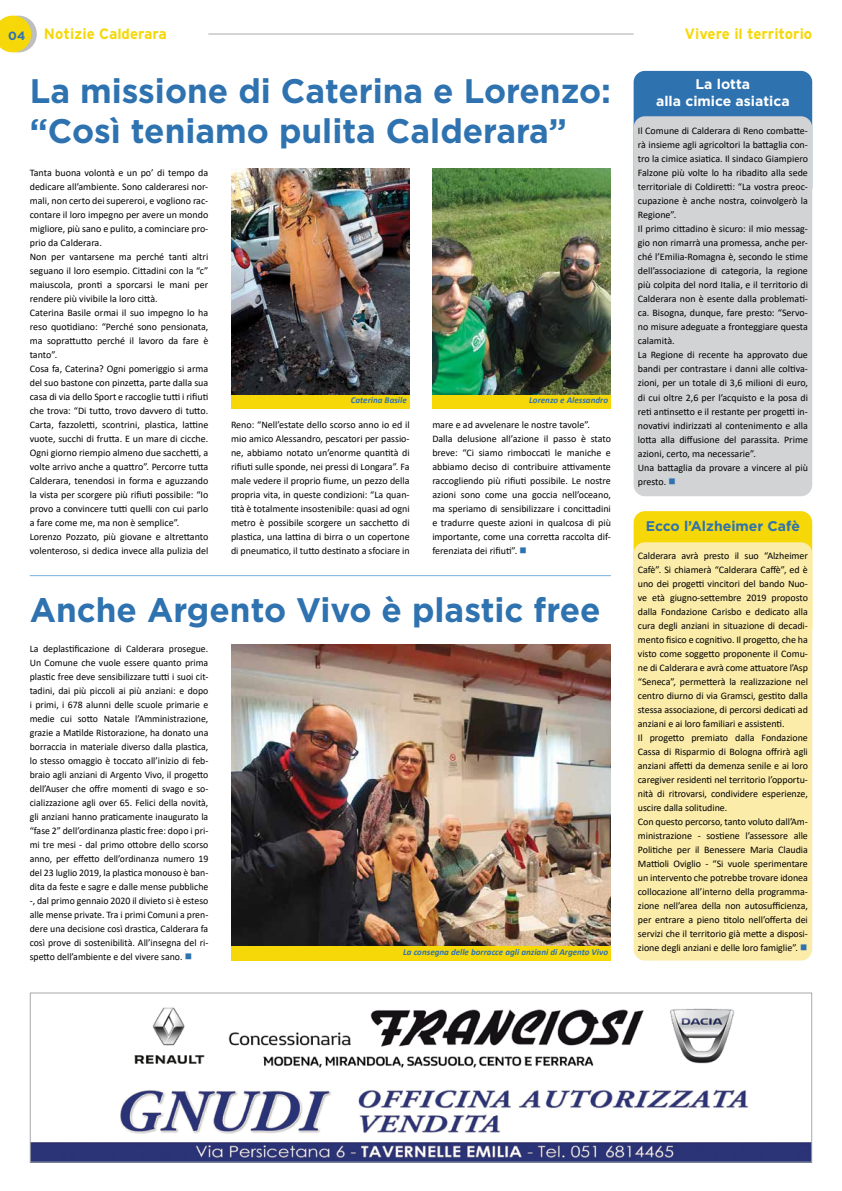
<style>
.page{position:relative;width:842px;height:1191px;background:#fff}
.page>*{position:absolute;margin:0;border:0;box-sizing:border-box;transform-origin:0 0}
.t1{font:700 34px/40.8px "Gotham";color:#2e72b0}
.t2{font:700 15px "Interstate";color:#f6d809}
.t3{font:700 14px/16.8px "Gotham";color:#fff;text-align:center}
.t4{font:700 14px "Gotham";color:#2e72b0}
.t5{font:10px/14px "Calibri";color:#000}
.t6{font:italic 700 9px "Calibri";color:#2e72b0}
.s1{font-family:"Gotham";font-size:12px;color:#2e72b0}
.s2{color:#2e72b0}
</style>
<div class="page">
<div style="left:0;top:16px;width:37px;height:36px;background:#bcbec0;border-radius:50%"></div>
<hr style="left:208px;top:34px;width:426px;height:1px;background:#a7a9ac">
<svg style="left:0;top:16px;width:31px;height:36px"></svg>
<img style="left:32px;top:1007px;width:778px;height:153px">
<div style="left:30px;top:992px;width:782px;height:170px;border:1px solid #a7a9ac"></div>
<div style="left:634px;top:71px;width:178px;height:127px;background:#2e72b0;border-radius:11px"></div>
<div style="left:634px;top:116px;width:178px;height:380px;background:#d1d3d4;border-radius:11px"></div>
<div style="left:634px;top:511px;width:178px;height:128px;background:#f6d809;border-radius:11px"></div>
<div style="left:634px;top:542px;width:178px;height:418px;background:#fbecaa;border-radius:11px"></div>
<div style="left:231px;top:394px;width:179px;height:14px;background:#f6d809"></div>
<div style="left:432px;top:394px;width:179px;height:14px;background:#f6d809"></div>
<img style="left:231px;top:169px;width:179px;height:225px">
<img style="left:432px;top:169px;width:179px;height:225px">
<img style="left:231px;top:644px;width:380px;height:302px">
<hr style="left:30px;top:575px;width:581px;height:1px;background:#7bafde">
<div style="left:231px;top:946px;width:380px;height:14px;background:#f6d809"></div>
<h2 class="t2" style="left:8px;top:26px;width:160px"><span class="s1">04</span> Notizie Calderara</h2>
<h2 class="t2" style="left:685px;top:26px;width:129px">Vivere il territorio</h2>
<h1 class="t1" style="left:30px;top:69px;width:583px">La missione di Caterina e Lorenzo: “Così teniamo pulita Calderara”</h1>
<h3 class="t3" style="left:656px;top:75px;width:135px">La lotta<br>alla cimice asiatica</h3>
<p class="t5" style="left:638px;top:124px;width:172px">Il Comune di Calderara di Reno combatte&shy;rà insieme agli agricoltori la battaglia con&shy;tro la cimice asiatica. Il sindaco Giampiero Falzone più volte lo ha ribadito alla sede territoriale di Coldiretti: “La vostra preoc&shy;cupazione è anche nostra, coinvolgerò la Regione”.<br>Il primo cittadino è sicuro: il mio messag&shy;gio non rimarrà una promessa, anche per&shy;ché l’Emilia-Romagna è, secondo le stime dell’associazione di categoria, la regione più colpita del nord Italia, e il territorio di Calderara non è esente dalla problemati&shy;ca. Bisogna, dunque, fare presto: “Servo&shy;no misure adeguate a fronteggiare questa calamità.<br>La Regione di recente ha approvato due bandi per contrastare i danni alle coltiva&shy;zioni, per un totale di 3,6 milioni di euro, di cui oltre 2,6 per l’acquisto e la posa di reti antinsetto e il restante per progetti in&shy;novativi indirizzati al contenimento e alla lotta alla diffusione del parassita. Prime azioni, certo, ma necessarie”.<br>Una battaglia da provare a vincere al più presto. <span class="s2">■</span></p>
<p class="t5" style="left:30px;top:166px;width:180px">Tanta buona volontà e un po’ di tempo da dedicare all’ambiente. Sono calderaresi nor&shy;mali, non certo dei supereroi, e vogliono rac&shy;contare il loro impegno per avere un mondo migliore, più sano e pulito, a cominciare pro&shy;prio da Calderara.<br>Non per vantarsene ma perché tanti altri seguano il loro esempio. Cittadini con la “c” maiuscola, pronti a sporcarsi le mani per rendere più vivibile la loro città.<br>Caterina Basile ormai il suo impegno lo ha reso quotidiano: “Perché sono pensionata, ma soprattutto perché il lavoro da fare è tanto”.<br>Cosa fa, Caterina? Ogni pomeriggio si arma del suo bastone con pinzetta, parte dalla sua casa di via dello Sport e raccoglie tutti i rifiuti che trova: “Di tutto, trovo davvero di tutto.<br>Carta, fazzoletti, scontrini, plastica, lattine vuote, succhi di frutta. E un mare di cicche.<br>Ogni giorno riempio almeno due sacchetti, a volte arrivo anche a quattro”. Percorre tutta Calderara, tenendosi in forma e aguzzando la vista per scorgere più rifiuti possibile: “Io provo a convincere tutti quelli con cui parlo a fare come me, ma non è semplice”.<br>Lorenzo Pozzato, più giovane e altrettanto volenteroso, si dedica invece alla pulizia del</p>
<p class="t6" style="left:351px;top:393px;width:57px">Caterina Basile</p>
<p class="t6" style="left:529px;top:393px;width:80px">Lorenzo e Alessandro</p>
<p class="t5" style="left:231px;top:417px;width:180px;text-align:justify">Reno: “Nell’estate dello scorso anno io ed il mio amico Alessandro, pescatori per passio&shy;ne, abbiamo notato un’enorme quantità di rifiuti sulle sponde, nei pressi di Longara”. Fa male vedere il proprio fiume, un pezzo della propria vita, in queste condizioni: “La quan&shy;tità è totalmente insostenibile: quasi ad ogni metro è possibile scorgere un sacchetto di plastica, una lattina di birra o un copertone di pneumatico, il tutto destinato a sfociare in</p>
<p class="t5" style="left:432px;top:417px;width:180px">mare e ad avvelenare le nostre tavole”.<br>Dalla delusione all’azione il passo è stato breve: “Ci siamo rimboccati le maniche e abbiamo deciso di contribuire attivamente raccogliendo più rifiuti possibile. Le nostre azioni sono come una goccia nell’oceano, ma speriamo di sensibilizzare i concittadini e tradurre queste azioni in qualcosa di più importante, come una corretta raccolta dif&shy;ferenziata dei rifiuti”. <span class="s2">■</span></p>
<h1 class="t1" style="left:30px;top:588px;width:572px">Anche Argento Vivo è plastic free</h1>
<p class="t5" style="left:30px;top:641px;width:180px;text-align:justify">La deplastificazione di Calderara prosegue.<br>Un Comune che vuole essere quanto prima plastic free deve sensibilizzare tutti i suoi cit&shy;tadini, dai più piccoli ai più anziani: e dopo i primi, i 678 alunni delle scuole primarie e medie cui sotto Natale l’Amministrazione, grazie a Matilde Ristorazione, ha donato una borraccia in materiale diverso dalla plastica, lo stesso omaggio è toccato all’inizio di feb&shy;braio agli anziani di Argento Vivo, il progetto dell’Auser che offre momenti di svago e so&shy;cializzazione agli over 65. Felici della novità, gli anziani hanno praticamente inaugurato la “fase 2” dell’ordinanza plastic free: dopo i pri&shy;mi tre mesi - dal primo ottobre dello scorso anno, per effetto dell’ordinanza numero 19 del 23 luglio 2019, la plastica monouso è ban&shy;dita da feste e sagre e dalle mense pubbliche -, dal primo gennaio 2020 il divieto si è esteso alle mense private. Tra i primi Comuni a pren&shy;dere una decisione così drastica, Calderara fa così prove di sostenibilità. All’insegna del ri&shy;spetto dell’ambiente e del vivere sano. <span class="s2">■</span></p>
<h3 class="t4" style="left:646px;top:518px;width:156px">Ecco l’Alzheimer Cafè</h3>
<p class="t5" style="left:638px;top:548px;width:172px">Calderara avrà presto il suo “Alzheimer Cafè”. Si chiamerà “Calderara Caffè”, ed è uno dei progetti vincitori del bando Nuo&shy;ve età giugno-settembre 2019 proposto dalla Fondazione Carisbo e dedicato alla cura degli anziani in situazione di decadi&shy;mento fisico e cognitivo. Il progetto, che ha visto come soggetto proponente il Comu&shy;ne di Calderara e avrà come attuatore l’Asp “Seneca”, permetterà la realizzazione nel centro diurno di via Gramsci, gestito dalla stessa associazione, di percorsi dedicati ad anziani e ai loro familiari e assistenti.<br>Il progetto premiato dalla Fondazione Cassa di Risparmio di Bologna offrirà agli anziani affetti da demenza senile e ai loro caregiver residenti nel territorio l’opportu&shy;nità di ritrovarsi, condividere esperienze, uscire dalla solitudine.<br>Con questo percorso, tanto voluto dall’Am&shy;ministrazione - sostiene l’assessore alle Politiche per il Benessere Maria Claudia Mattioli Oviglio - “Si vuole sperimentare un intervento che potrebbe trovare idonea collocazione all’interno della programma&shy;zione nell’area della non autosufficienza, per entrare a pieno titolo nell’offerta dei servizi che il territorio già mette a disposi&shy;zione degli anziani e delle loro famiglie”. <span class="s2">■</span></p>
<p class="t6" style="left:403px;top:945px;width:206px">La consegna delle borracce agli anziani di Argento Vivo</p>
</div>
